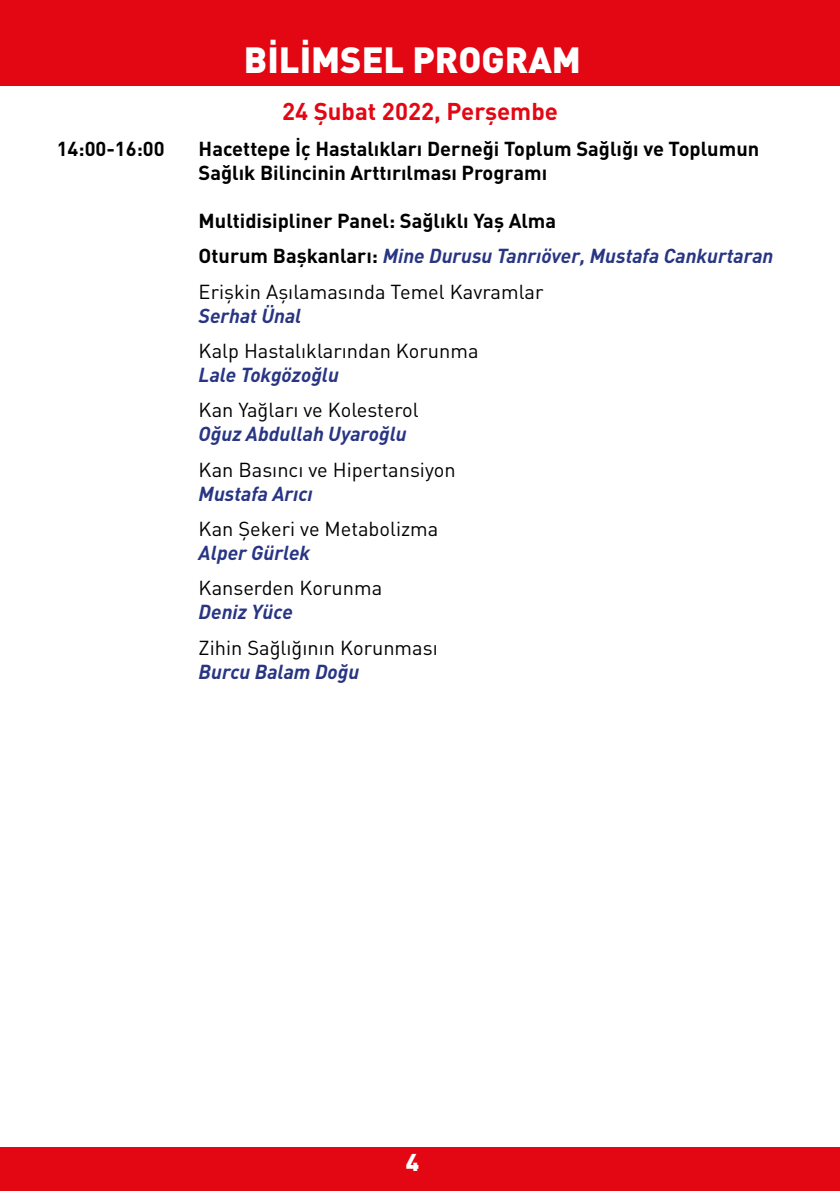
<style>
.page{position:relative;width:840px;height:1191px;background:#fff}
.page>*{position:absolute;margin:0;border:0;box-sizing:border-box;transform-origin:0 0}
.t1{font:900 36px "DIN Pro";color:#fff}
.t2{font:700 24px "DIN Pro";color:#e30613}
.t3{font:900 24px "DIN Pro";color:#fff}
.t4{font:700 20px/35.4px "DIN Pro";color:#000}
.t5{font:20px "DIN Pro";color:#000}
.t6{font:italic 700 20px "DIN Pro";color:#283583}
.s1{font-style:italic;color:#283583}
.s2{font-weight:400}
</style>
<div class="page">
<div style="left:0;top:1147px;width:839px;height:44px;background:#e30613"></div>
<div style="left:0;top:0;width:839px;height:85px;background:#e30613"></div>
<h1 class="t1" style="left:244px;top:36px;width:338px">BİLİMSEL PROGRAM</h1>
<p class="t2" style="left:282px;top:95px;width:277px">24 Şubat 2022, Perşembe</p>
<p class="t4" style="left:57px;top:130px;width:109px">14:00-16:00</p>
<p class="t4" style="left:198px;top:136px;width:561px;line-height:24px">Hacettepe İç Hastalıkları Derneği Toplum Sağlığı ve Toplumun<br>Sağlık Bilincinin Arttırılması Programı</p>
<p class="t4" style="left:198px;top:202px;width:576px">Multidisipliner Panel: Sağlıklı Yaş Alma<br>Oturum Başkanları: <span class="s1">Mine Durusu Tanrıöver, Mustafa Cankurtaran<br></span><span class="s2">Erişkin Aşılamasında Temel Kavramlar</span></p>
<p class="t6" style="left:198px;top:302px;width:104px">Serhat Ünal</p>
<p class="t5" style="left:198px;top:337px;width:281px">Kalp Hastalıklarından Korunma</p>
<p class="t6" style="left:198px;top:361px;width:142px">Lale Tokgözoğlu</p>
<p class="t5" style="left:198px;top:396px;width:221px">Kan Yağları ve Kolesterol</p>
<p class="t6" style="left:198px;top:420px;width:209px">Oğuz Abdullah Uyaroğlu</p>
<p class="t5" style="left:198px;top:456px;width:258px">Kan Basıncı ve Hipertansiyon</p>
<p class="t6" style="left:198px;top:480px;width:116px">Mustafa Arıcı</p>
<p class="t5" style="left:198px;top:515px;width:241px">Kan Şekeri ve Metabolizma</p>
<p class="t6" style="left:198px;top:539px;width:113px">Alper Gürlek</p>
<p class="t5" style="left:198px;top:574px;width:185px">Kanserden Korunma</p>
<p class="t6" style="left:198px;top:598px;width:96px">Deniz Yüce</p>
<p class="t5" style="left:198px;top:634px;width:240px">Zihin Sağlığının Korunması</p>
<p class="t6" style="left:198px;top:658px;width:162px">Burcu Balam Doğu</p>
<p class="t3" style="left:405px;top:1146px;width:15px">4</p>
</div>
